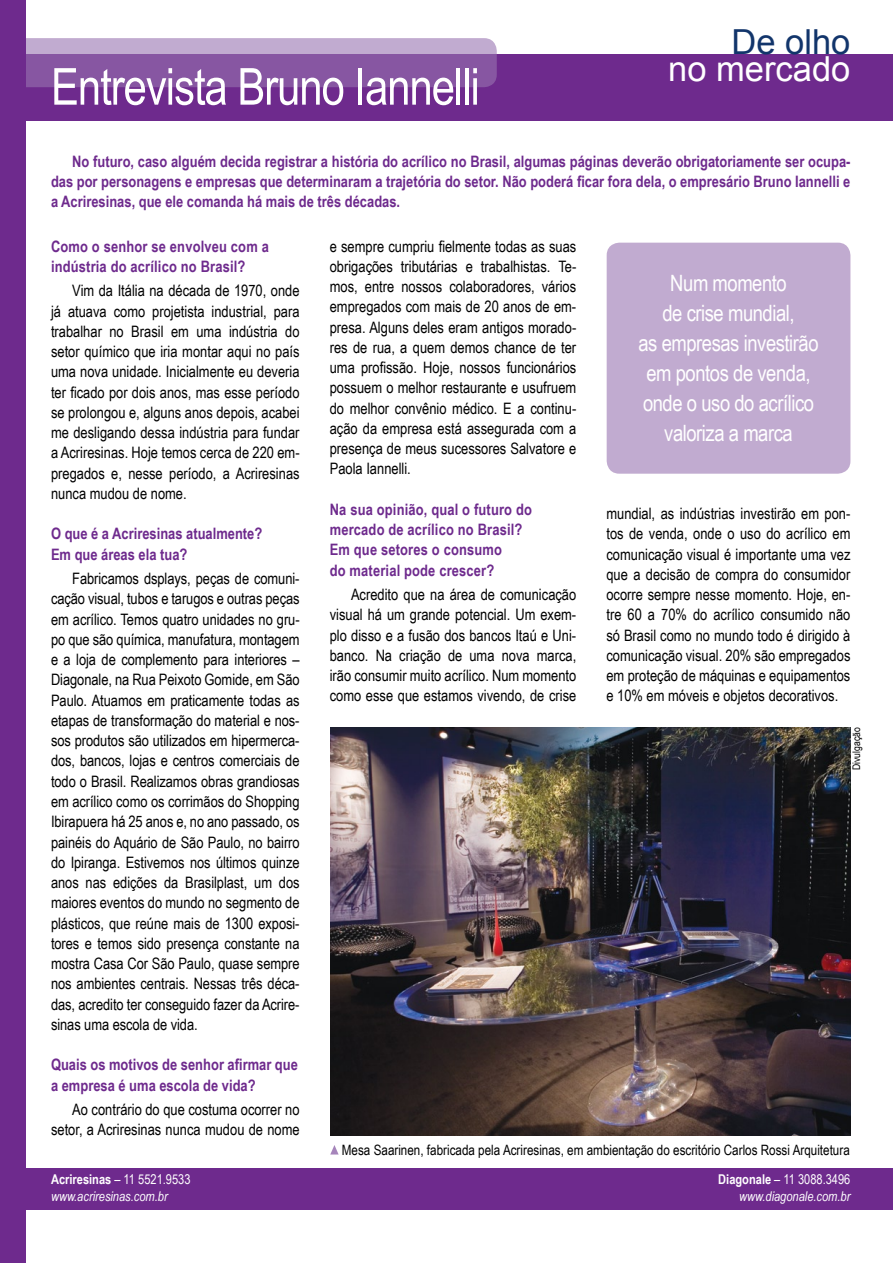
<style>
.page{position:relative;width:893px;height:1263px;background:#fff}
.page>*{position:absolute;margin:0;border:0;box-sizing:border-box;transform-origin:0 0}
.t1{font:51px "Arial Narrow";letter-spacing:-.02em;color:#fff}
.t2{font:34.5px "Arial";color:#fff}
.t3{font:34.5px "Arial";color:#12356b}
.t4{font:22.5px/30px "Arial Narrow";letter-spacing:-.02em;color:#fff;text-align:center}
.t5{font:15.75px/20.2px "Arial Narrow";color:#000;text-align:justify}
.t6{font:700 15.75px/20.2px "Arial Narrow";color:#6e2a8d}
.t7{font:14.25px "Arial Narrow";color:#000}
.t8{font:italic 13.5px/17.1px "Arial Narrow";color:#fff}
.t9{font:10.5px "Arial Narrow";color:#000}
.s1{font-weight:700;font-style:normal}
.s2{font-style:normal}
</style>
<div class="page">
<img style="left:330px;top:727px;width:520px;height:409px">
<div style="left:607px;top:243px;width:243px;height:231px;background:#c1abd0;border-radius:13px"></div>
<div style="left:0;top:54px;width:893px;height:66px;background:#6e2a8d"></div>
<svg style="left:25px;top:38px;width:472px;height:49px"></svg>
<div style="left:0;top:1168px;width:893px;height:41px;background:#6e2a8d"></div>
<div style="left:0;top:0;width:25px;height:1263px;background:#6e2a8d"></div>
<svg style="left:330px;top:1145px;width:9px;height:9px"></svg>
<h1 class="t1" style="left:51px;top:49px;width:430px">Entrevista Bruno Iannelli</h1>
<h2 class="t3" style="left:731px;top:19px;width:120px">De olho</h2>
<h2 class="t2" style="left:668px;top:46px;width:184px">no mercado</h2>
<p class="t6" style="left:51px;top:150px;width:801px;text-align:justify;text-indent:21px">No futuro, caso alguém decida registrar a história do acrílico no Brasil, algumas páginas deverão obrigatoriamente ser ocupa&shy;das por personagens e empresas que determinaram a trajetória do setor. Não poderá ficar fora dela, o empresário Bruno Iannelli e a Acriresinas, que ele comanda há mais de três décadas.</p>
<p class="t6" style="left:51px;top:235px;width:219px">Como o senhor se envolveu com a indústria do acrílico no Brasil?</p>
<p class="t5" style="left:51px;top:280px;width:250px;text-indent:21px">Vim da Itália na década de 1970, onde já atuava como projetista industrial, para trabalhar no Brasil em uma indústria do setor químico que iria montar aqui no país uma nova unidade. Inicialmente eu deveria ter ficado por dois anos, mas esse período se prolongou e, alguns anos depois, acabei me desligando dessa indústria para fundar a Acriresinas. Hoje temos cerca de 220 em&shy;pregados e, nesse período, a Acriresinas nunca mudou de nome.</p>
<p class="t6" style="left:51px;top:523px;width:213px">O que é a Acriresinas atualmente?<br>Em que áreas ela tua?</p>
<p class="t5" style="left:51px;top:568px;width:250px;text-indent:21px">Fabricamos dsplays, peças de comuni&shy;cação visual, tubos e tarugos e outras peças em acrílico. Temos quatro unidades no gru&shy;po que são química, manufatura, montagem e a loja de complemento para interiores – Diagonale, na Rua Peixoto Gomide, em São Paulo. Atuamos em praticamente todas as etapas de transformação do material e nos&shy;sos produtos são utilizados em hipermerca&shy;dos, bancos, lojas e centros comerciais de todo o Brasil. Realizamos obras grandiosas em acrílico como os corrimãos do Shopping Ibirapuera há 25 anos e, no ano passado, os painéis do Aquário de São Paulo, no bairro do Ipiranga. Estivemos nos últimos quinze anos nas edições da Brasilplast, um dos maiores eventos do mundo no segmento de plásticos, que reúne mais de 1300 exposi&shy;tores e temos sido presença constante na mostra Casa Cor São Paulo, quase sempre nos ambientes centrais. Nessas três déca&shy;das, acredito ter conseguido fazer da Acrire&shy;sinas uma escola de vida.</p>
<p class="t6" style="left:51px;top:1054px;width:248px">Quais os motivos de senhor afirmar que a empresa é uma escola de vida?</p>
<p class="t5" style="left:51px;top:1099px;width:250px;text-align:right">Ao contrário do que costuma ocorrer no setor, a Acriresinas nunca mudou de nome</p>
<p class="t8" style="left:51px;top:1171px;width:141px"><span class="s1">Acriresinas</span> <span class="s2">– 11 5521.9533 </span>www.acriresinas.com.br</p>
<p class="t8" style="left:718px;top:1171px;width:134px;text-align:right"><span class="s1">Diagonale</span> <span class="s2">– 11 3088.3496 </span>www.diagonale.com.br</p>
<p class="t5" style="left:330px;top:235px;width:248px">e sempre cumpriu fielmente todas as suas obrigações tributárias e trabalhistas. Te&shy;mos, entre nossos colaboradores, vários empregados com mais de 20 anos de em&shy;presa. Alguns deles eram antigos morado&shy;res de rua, a quem demos chance de ter uma profissão. Hoje, nossos funcionários possuem o melhor restaurante e usufruem do melhor convênio médico. E a continu&shy;ação da empresa está assegurada com a presença de meus sucessores Salvatore e Paola Iannelli.</p>
<p class="t6" style="left:330px;top:498px;width:204px">Na sua opinião, qual o futuro do mercado de acrílico no Brasil?<br>Em que setores o consumo<br>do material pode crescer?</p>
<p class="t5" style="left:330px;top:584px;width:248px;text-indent:21px">Acredito que na área de comunicação visual há um grande potencial. Um exem&shy;plo disso e a fusão dos bancos Itaú e Uni&shy;banco. Na criação de uma nova marca, irão consumir muito acrílico. Num momento como esse que estamos vivendo, de crise</p>
<h3 class="t4" style="left:638px;top:268px;width:182px">Num momento<br>de crise mundial,<br>as empresas investirão em pontos de venda, onde o uso do acrílico valoriza a marca</h3>
<p class="t5" style="left:606px;top:503px;width:246px">mundial, as indústrias investirão em pon&shy;tos de venda, onde o uso do acrílico em comunicação visual é importante uma vez que a decisão de compra do consumidor ocorre sempre nesse momento. Hoje, en&shy;tre 60 a 70% do acrílico consumido não só Brasil como no mundo todo é dirigido à comunicação visual. 20% são empregados em proteção de máquinas e equipamentos e 10% em móveis e objetos decorativos.</p>
<p class="t9" style="left:849px;top:770px;width:44px;rotate:-90deg">Divulgação</p>
<p class="t7" style="left:342px;top:1139px;width:509px">Mesa Saarinen, fabricada pela Acriresinas, em ambientação do escritório Carlos Rossi Arquitetura</p>
</div>
